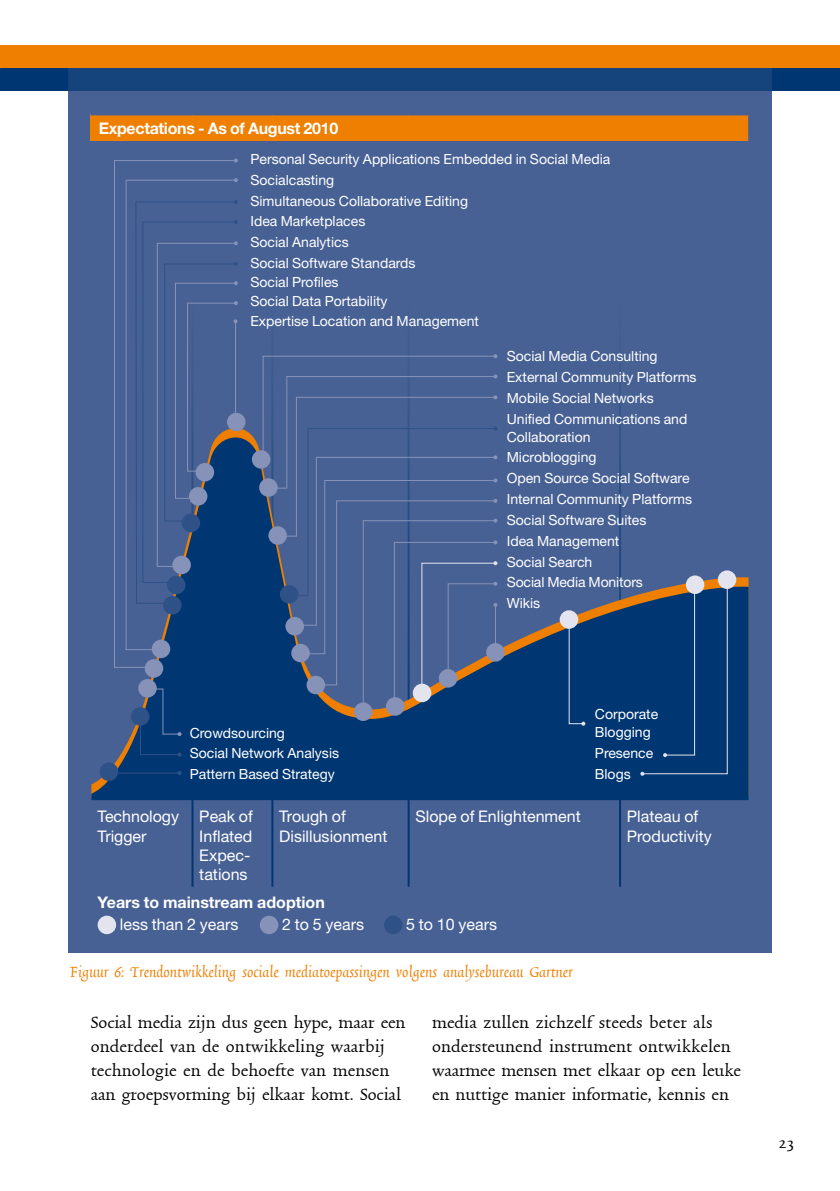
<style>
.page{position:relative;width:840px;height:1191px;background:#fff}
.page>*{position:absolute;margin:0;border:0;box-sizing:border-box;transform-origin:0 0}
.t1{font:19px/24px "Trinite Roman Wide";letter-spacing:.01em;color:#000}
.t2{font:italic 18px "Trinite Roman Wide";color:#ee7f00}
.t3{font:16px/19.2px "Helvetica Neue LT Std";color:#fff}
.t4{font:700 16px "Helvetica Neue LT Std";letter-spacing:-.02em;color:#fff}
.t5{font:700 16px "Helvetica Neue LT Std";color:#fff}
.t6{font:14px/20.8px "Helvetica Neue LT Std";color:#fff}
</style>
<div class="page">
<div style="left:68px;top:68px;width:703px;height:884px;background:#486194"></div>
<div style="left:91px;top:114px;width:657px;height:28px;background:#ee7f00"></div>
<hr style="left:191px;top:804px;width:2px;height:82px;background:#003772">
<hr style="left:271px;top:804px;width:2px;height:82px;background:#003772">
<hr style="left:91px;top:113px;width:101px;height:2px;background:#486194">
<hr style="left:192px;top:113px;width:80px;height:2px;background:#486194">
<hr style="left:272px;top:113px;width:136px;height:2px;background:#486194">
<hr style="left:408px;top:113px;width:211px;height:2px;background:#486194">
<hr style="left:619px;top:113px;width:130px;height:2px;background:#486194">
<hr style="left:747px;top:115px;width:2px;height:27px;background:#486194">
<hr style="left:407px;top:804px;width:2px;height:82px;background:#003772">
<hr style="left:618px;top:804px;width:2px;height:82px;background:#003772">
<div style="left:98px;top:915px;width:18px;height:19px;background:#e3e4ee;border-radius:50%"></div>
<div style="left:260px;top:915px;width:18px;height:19px;background:#8692b7;border-radius:50%"></div>
<div style="left:384px;top:915px;width:18px;height:19px;background:#2e5187;border-radius:50%"></div>
<div style="left:83px;top:141px;width:670px;height:668px;background:#486194"></div>
<svg style="left:91px;top:426px;width:657px;height:374px;fill:#003772"></svg>
<div style="left:717px;top:570px;width:19px;height:19px;background:#e3e4ee;border-radius:50%"></div>
<div style="left:685px;top:575px;width:19px;height:19px;background:#e3e4ee;border-radius:50%"></div>
<svg style="left:559px;top:610px;width:19px;height:19px"></svg>
<div style="left:486px;top:643px;width:18px;height:18px;background:#8692b7;border-radius:50%"></div>
<div style="left:386px;top:697px;width:18px;height:18px;background:#8692b7;border-radius:50%"></div>
<div style="left:354px;top:702px;width:18px;height:19px;background:#8692b7;border-radius:50%"></div>
<div style="left:145px;top:659px;width:18px;height:18px;background:#8692b7;border-radius:50%"></div>
<div style="left:138px;top:679px;width:19px;height:18px;background:#8692b7;border-radius:50%"></div>
<svg style="left:259px;top:478px;width:18px;height:19px"></svg>
<div style="left:252px;top:450px;width:18px;height:19px;background:#8692b7;border-radius:50%"></div>
<div style="left:227px;top:413px;width:18px;height:18px;background:#8692b7;border-radius:50%"></div>
<div style="left:131px;top:707px;width:18px;height:18px;background:#2e5187;border-radius:50%"></div>
<div style="left:100px;top:762px;width:18px;height:19px;background:#2e5187;border-radius:50%"></div>
<svg style="left:113px;top:160px;width:124px;height:508px"></svg>
<svg style="left:234px;top:158px;width:4px;height:4px"></svg>
<hr style="left:113px;top:772px;width:66px;height:1px;background:#2e5187">
<svg style="left:177px;top:771px;width:4px;height:4px"></svg>
<svg style="left:139px;top:688px;width:42px;height:68px"></svg>
<svg style="left:142px;top:220px;width:96px;height:363px"></svg>
<svg style="left:640px;top:585px;width:87px;height:190px;background:#0e3e72"></svg>
<svg style="left:568px;top:616px;width:17px;height:109px;background:#224e7e"></svg>
<svg style="left:262px;top:354px;width:235px;height:356px"></svg>
<svg style="left:0;top:68px;width:839px;height:23px;background:#11417a"></svg>
<div style="left:0;top:45px;width:839px;height:23px;background:#ee7f00"></div>
<p class="t4" style="left:99px;top:118px;width:241px">Expectations - As of August 2010</p>
<p class="t6" style="left:250px;top:148px;width:361px">Personal Security Applications Embedded in Social Media<br>Socialcasting<br>Simultaneous Collaborative Editing<br>Idea Marketplaces<br>Social Analytics<br>Social Software Standards</p>
<p class="t6" style="left:250px;top:272px;width:230px;line-height:19.2px">Social Profiles<br>Social Data Portability<br>Expertise Location and Management</p>
<p class="t6" style="left:506px;top:345px;width:191px">Social Media Consulting<br>External Community Platforms<br>Mobile Social Networks<br>Unified Communications and</p>
<p class="t6" style="left:506px;top:426px;width:187px">Collaboration<br>Microblogging<br>Open Source Social Software<br>Internal Community Platforms<br>Social Software Suites<br>Idea Management<br>Social Search<br>Social Media Monitors<br>Wikis</p>
<p class="t6" style="left:190px;top:722px;width:151px">Crowdsourcing<br>Social Network Analysis<br>Pattern Based Strategy</p>
<p class="t6" style="left:594px;top:705px;width:65px;line-height:18px">Corporate<br>Blogging</p>
<p class="t6" style="left:594px;top:742px;width:60px">Presence<br>Blogs</p>
<p class="t3" style="left:98px;top:806px;width:83px">Technology<br>Trigger</p>
<p class="t3" style="left:199px;top:806px;width:55px">Peak of<br>Inflated<br>Expec&shy;tations</p>
<p class="t3" style="left:279px;top:806px;width:110px">Trough of<br>Disillusionment</p>
<p class="t3" style="left:415px;top:806px;width:167px">Slope of Enlightenment</p>
<p class="t3" style="left:626px;top:806px;width:86px">Plateau of<br>Productivity</p>
<p class="t5" style="left:98px;top:892px;width:228px">Years to mainstream adoption</p>
<p class="t3" style="left:120px;top:914px;width:120px">less than 2 years</p>
<p class="t3" style="left:282px;top:914px;width:83px">2 to 5 years</p>
<p class="t3" style="left:406px;top:914px;width:92px">5 to 10 years</p>
<p class="t2" style="left:70px;top:960px;width:504px">Figuur 6: Trendontwikkeling sociale mediatoepassingen volgens analysebureau Gartner</p>
<h1 class="t1" style="left:91px;top:1010px;width:316px">Social media zijn dus geen hype, maar een onderdeel van de ontwikkeling waarbij technologie en de behoefte van mensen aan groepsvorming bij elkaar komt. Social</h1>
<h1 class="t1" style="left:432px;top:1010px;width:310px">media zullen zichzelf steeds beter als ondersteunend instrument ontwikkelen waarmee mensen met elkaar op een leuke en nuttige manier informatie, kennis en</h1>
<h1 class="t1" style="left:778px;top:1130px;width:18px">23</h1>
</div>
